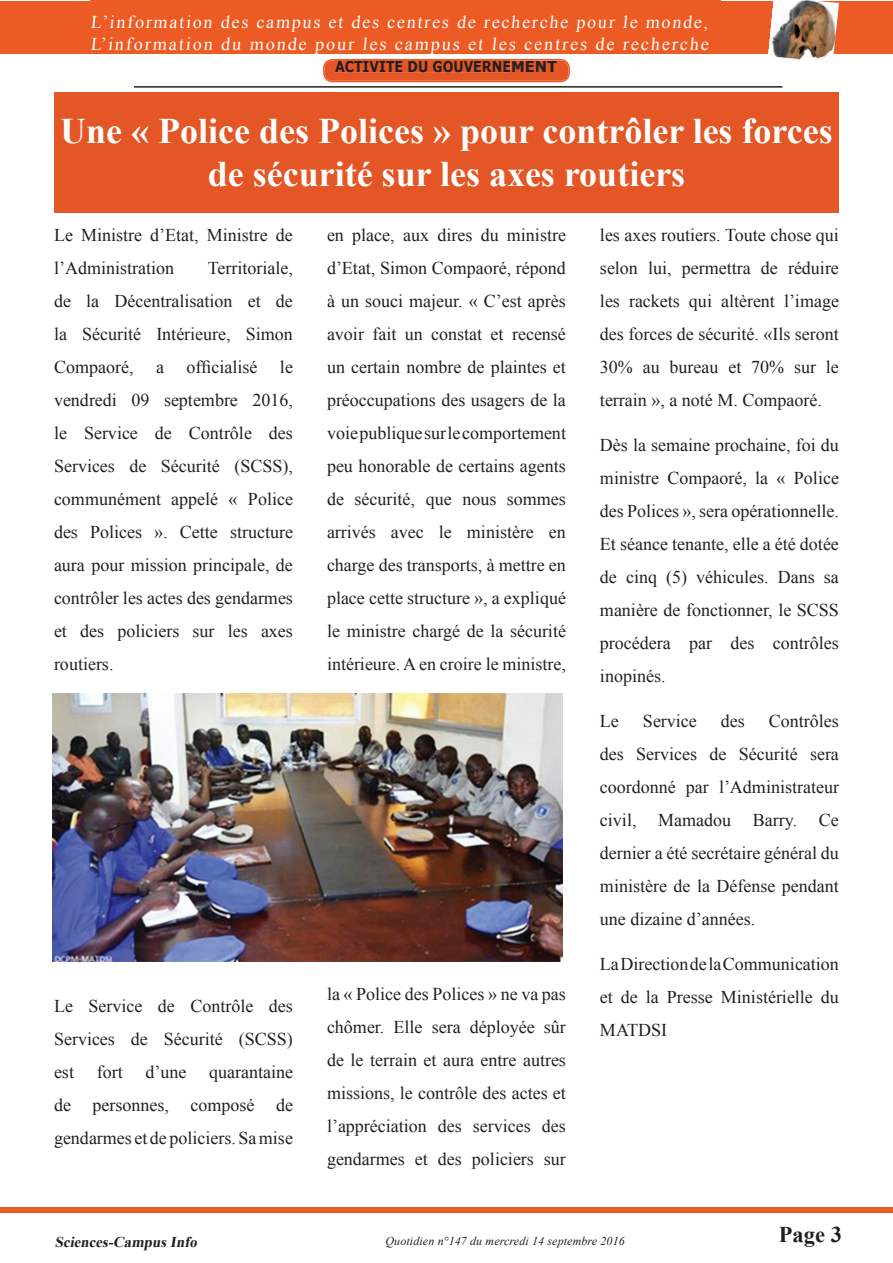
<style>
.page{position:relative;width:893px;height:1263px;background:#fff}
.page>*{position:absolute;margin:0;border:0;box-sizing:border-box;transform-origin:0 0}
.t1{font:700 36px/43.2px "Times New Roman";color:#fff;text-align:center}
.t2{font:700 22.5px "Times New Roman";color:#231f20}
.t3{font:18px/33px "Times New Roman";color:#231f20;text-align:justify}
.t4{font:18px/21.6px "Times New Roman";letter-spacing:.105em;color:#fff}
.t5{font:700 15px "Verdana";color:#231f20;scale:.84 1}
.t6{font:italic 700 15px "Times New Roman";color:#231f20}
.t7{font:italic 12px "Times New Roman";letter-spacing:.01em;color:#231f20}
</style>
<div class="page">
<hr style="left:134px;top:86px;width:648px;height:2px;background:#231f20">
<div style="left:0;top:1207px;width:893px;height:5px;background:#eb5b23"></div>
<div style="left:0;top:1px;width:893px;height:52px;background:#eb5b23"></div>
<div style="left:90px;top:0;width:631px;height:50px;background:#eb5b23"></div>
<img style="left:767px;top:0;width:72px;height:60px">
<div style="left:54px;top:92px;width:785px;height:121px;background:#e45625"></div>
<svg style="left:323px;top:59px;width:247px;height:23px;background:#e55b2a"></svg>
<img style="left:52px;top:693px;width:510px;height:268px">
<p class="t4" style="left:90px;top:11px;width:622px">L’information des campus et des centres de recherche pour le monde,<br>L’information du monde pour les campus et les centres de recherche</p>
<p class="t5" style="left:335px;top:56px;width:266px">ACTIVITE DU GOUVERNEMENT</p>
<h1 class="t1" style="left:60px;top:108px;width:774px">Une « Police des Polices » pour contrôler les forces de sécurité sur les axes routiers</h1>
<p class="t3" style="left:54px;top:218px;width:240px">Le Ministre d’Etat, Ministre de l’Administration</p>
<p class="t3" style="left:54px;top:251px;width:240px;text-indent:154px">Territoriale, de la Décentralisation et de la Sécurité Intérieure, Simon Compaoré, a</p>
<p class="t3" style="left:54px;top:350px;width:240px;text-indent:132px">officialisé le vendredi 09 septembre 2016, le Service de Contrôle des Services de Sécurité (SCSS), communément appelé « Police des Polices ». Cette structure aura pour mission principale, de contrôler les actes des gendarmes et des policiers sur les axes routiers.</p>
<p class="t3" style="left:54px;top:989px;width:240px">Le Service de Contrôle des Services de Sécurité (SCSS) est</p>
<p class="t3" style="left:54px;top:1055px;width:240px;text-indent:155px">quarantaine de personnes, composé de gendarmes et de policiers. Sa mise</p>
<p class="t3" style="left:97px;top:1055px;width:27px">fort</p>
<p class="t3" style="left:145px;top:1055px;width:42px">d’une</p>
<p class="t3" style="left:327px;top:218px;width:240px">en place, aux dires du ministre d’Etat, Simon Compaoré, répond à un souci majeur. « C’est après avoir fait un constat et recensé un certain nombre de plaintes et préoccupations des usagers de la voie publique sur le comportement peu honorable de certains agents de sécurité, que nous sommes arrivés avec le ministère en charge des transports, à mettre en place cette structure », a expliqué le ministre chargé de la sécurité intérieure. A en croire le ministre,</p>
<p class="t3" style="left:327px;top:977px;width:240px">la « Police des Polices » ne va pas chômer. Elle sera déployée sûr de le terrain et aura entre autres missions, le contrôle des actes et l’appréciation des services des gendarmes et des policiers sur</p>
<p class="t3" style="left:600px;top:218px;width:240px">les axes routiers. Toute chose qui selon lui, permettra de réduire les rackets qui altèrent l’image des forces de sécurité. «Ils seront 30% au bureau et 70% sur le terrain », a noté M. Compaoré.</p>
<p class="t3" style="left:600px;top:428px;width:240px">Dès la semaine prochaine, foi du ministre Compaoré, la « Police des Polices », sera opérationnelle.<br>Et séance tenante, elle a été dotée de cinq (5) véhicules. Dans sa manière de fonctionner, le SCSS procédera par des contrôles inopinés.</p>
<p class="t3" style="left:600px;top:704px;width:20px">Le</p>
<p class="t3" style="left:643px;top:704px;width:55px">Service</p>
<p class="t3" style="left:721px;top:704px;width:25px">des</p>
<p class="t3" style="left:600px;top:704px;width:240px;text-indent:169px">Contrôles des Services de Sécurité sera coordonné par l’Administrateur civil, Mamadou Barry. Ce dernier a été secrétaire général du ministère de la Défense pendant une dizaine d’années.</p>
<p class="t3" style="left:600px;top:947px;width:240px">La Direction de la Communication et de la Presse Ministérielle du MATDSI</p>
<p class="t6" style="left:55px;top:1231px;width:147px">Sciences-CampusInfo</p>
<p class="t7" style="left:385px;top:1232px;width:241px">Quotidien n°147 du mercredi 14 septembre 2016</p>
<p class="t2" style="left:779px;top:1218px;width:65px">Page 3</p>
</div>
